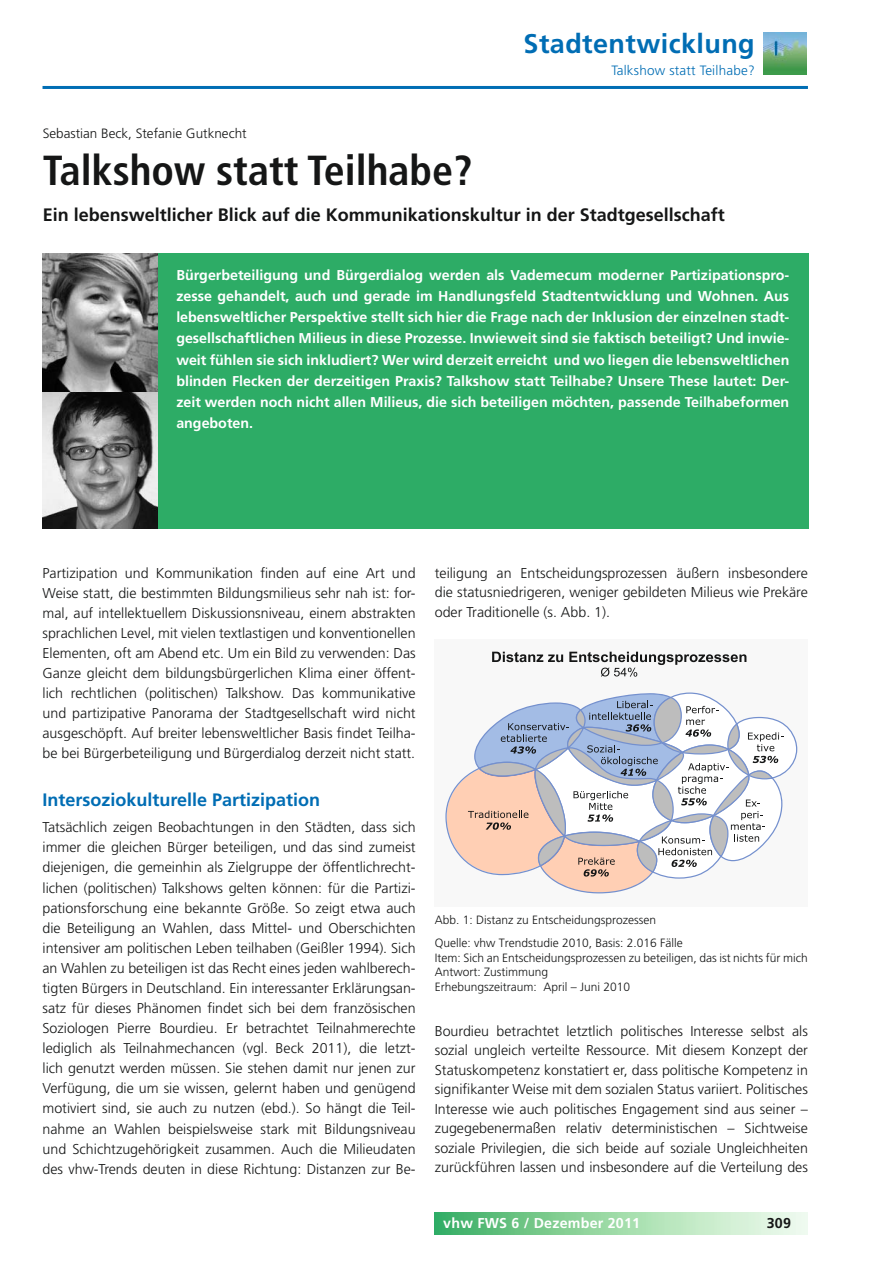
<style>
.page{position:relative;width:893px;height:1263px;background:#fff}
.page>*{position:absolute;margin:0;border:0;box-sizing:border-box;transform-origin:0 0}
.t1{font:700 condensed 42px "Frutiger LT";color:#151616}
.t2{font:700 27px "Frutiger LT";letter-spacing:.015em;color:#006db4}
.t3{font:700 18px "Frutiger LT";color:#151616}
.t4{font:700 18px "Frutiger LT";color:#006db4}
.t5{font:300 14.25px/20.1px "Frutiger LT";color:#151616;text-align:justify}
.t6{font:700 14.25px/21px "Frutiger LT";color:#fff;text-align:justify}
.t7{font:700 14.25px "Frutiger LT";color:#151616}
.t8{font:300 13.5px "Frutiger CE";color:#151616}
.t9{font:300 13.5px "Frutiger LT";letter-spacing:.015em;color:#006db4}
.t10{font:300 12px/14.4px "Frutiger CE";color:#151616}
</style>
<div class="page">
<hr style="left:43px;top:86px;width:765px;height:3px;background:#006eb4">
<div style="left:435px;top:1213px;width:373px;height:21px;background:linear-gradient(to right,#3fb163,#fafff2)"></div>
<img style="left:764px;top:32px;width:42px;height:43px">
<div style="left:43px;top:253px;width:765px;height:276px;background:#2dac66"></div>
<img style="left:43px;top:253px;width:115px;height:276px">
<div style="left:435px;top:639px;width:373px;height:267px;background:#f8f8f8"></div>
<svg style="left:492px;top:652px;width:71px;height:10px"></svg>
<svg style="left:569px;top:652px;width:177px;height:25px"></svg>
<svg style="left:445px;top:692px;width:352px;height:201px"></svg>
<h2 class="t2" style="left:524px;top:33px;width:233px">Stadtentwicklung</h2>
<p class="t9" style="left:611px;top:64px;width:145px">Talkshow statt Teilhabe?</p>
<p class="t8" style="left:43px;top:128px;width:206px">Sebastian Beck, Stefanie Gutknecht</p>
<h1 class="t1" style="left:43px;top:153px;width:431px">Talkshow statt Teilhabe?</h1>
<p class="t3" style="left:43px;top:208px;width:684px">Ein lebensweltlicher Blick auf die Kommunikationskultur in der Stadtgesellschaft</p>
<p class="t6" style="left:176px;top:266px;width:615px">Bürgerbeteiligung und Bürgerdialog werden als Vademecum moderner Partizipationspro&shy;zesse gehandelt, auch und gerade im Handlungsfeld Stadtentwicklung und Wohnen. Aus lebensweltlicher Perspektive stellt sich hier die Frage nach der Inklusion der einzelnen stadt&shy;gesellschaftlichen Milieus in diese Prozesse. Inwieweit sind sie faktisch beteiligt? Und inwie&shy;weit fühlen sie sich inkludiert? Wer wird derzeit erreicht und wo liegen die lebensweltlichen blinden Flecken der derzeitigen Praxis? Talkshow statt Teilhabe? Unsere These lautet: Der&shy;zeit werden noch nicht allen Milieus, die sich beteiligen möchten, passende Teilhabeformen angeboten.</p>
<p class="t5" style="left:43px;top:564px;width:375px">Partizipation und Kommunikation finden auf eine Art und Weise statt, die bestimmten Bildungsmilieus sehr nah ist: for&shy;mal, auf intellektuellem Diskussionsniveau, einem abstrakten sprachlichen Level, mit vielen textlastigen und konventionellen Elementen, oft am Abend etc. Um ein Bild zu verwenden: Das Ganze gleicht dem bildungsbürgerlichen Klima einer öffent&shy;lich rechtlichen (politischen) Talkshow. Das kommunikative und partizipative Panorama der Stadtgesellschaft wird nicht ausgeschöpft. Auf breiter lebensweltlicher Basis findet Teilha&shy;be bei Bürgerbeteiligung und Bürgerdialog derzeit nicht statt.</p>
<p class="t4" style="left:43px;top:792px;width:279px">Intersoziokulturelle Partizipation</p>
<p class="t5" style="left:43px;top:818px;width:375px">Tatsächlich zeigen Beobachtungen in den Städten, dass sich immer die gleichen Bürger beteiligen, und das sind zumeist diejenigen, die gemeinhin als Zielgruppe der öffentlichrecht&shy;lichen (politischen) Talkshows gelten können: für die Partizi&shy;pationsforschung eine bekannte Größe. So zeigt etwa auch die Beteiligung an Wahlen, dass Mittel- und Oberschichten intensiver am politischen Leben teilhaben (Geißler 1994). Sich an Wahlen zu beteiligen ist das Recht eines jeden wahlberech&shy;tigten Bürgers in Deutschland. Ein interessanter Erklärungsan&shy;satz für dieses Phänomen findet sich bei dem französischen Soziologen Pierre Bourdieu. Er betrachtet Teilnahmerechte lediglich als Teilnahmechancen (vgl. Beck 2011), die letzt&shy;lich genutzt werden müssen. Sie stehen damit nur jenen zur Verfügung, die um sie wissen, gelernt haben und genügend motiviert sind, sie auch zu nutzen (ebd.). So hängt die Teil&shy;nahme an Wahlen beispielsweise stark mit Bildungsniveau und Schichtzugehörigkeit zusammen. Auch die Milieudaten des vhw-Trends deuten in diese Richtung: Distanzen zur Be-</p>
<p class="t5" style="left:435px;top:564px;width:375px;line-height:19.5px">teiligung an Entscheidungsprozessen äußern insbesondere die statusniedrigeren, weniger gebildeten Milieus wie Prekäre oder Traditionelle (s. Abb. 1).</p>
<p class="t10" style="left:435px;top:910px;width:250px;line-height:23px">Abb. 1: Distanz zu Entscheidungsprozessen<br>Quelle: vhw Trendstudie 2010, Basis: 2.016 Fälle</p>
<p class="t10" style="left:435px;top:951px;width:375px">Item: Sich an Entscheidungsprozessen zu beteiligen, das ist nichts für mich<br>Antwort: Zustimmung<br>Erhebungszeitraum: April – Juni 2010</p>
<p class="t5" style="left:435px;top:1022px;width:375px;line-height:19.5px">Bourdieu betrachtet letztlich politisches Interesse selbst als sozial ungleich verteilte Ressource. Mit diesem Konzept der Statuskompetenz konstatiert er, dass politische Kompetenz in signifikanter Weise mit dem sozialen Status variiert. Politisches Interesse wie auch politisches Engagement sind aus seiner – zugegebenermaßen relativ deterministischen – Sichtweise soziale Privilegien, die sich beide auf soziale Ungleichheiten zurückführen lassen und insbesondere auf die Verteilung des</p>
<p class="t6" style="left:443px;top:1214px;width:198px">vhw FWS 6 / Dezember 2011</p>
<p class="t7" style="left:767px;top:1217px;width:26px">309</p>
</div>
